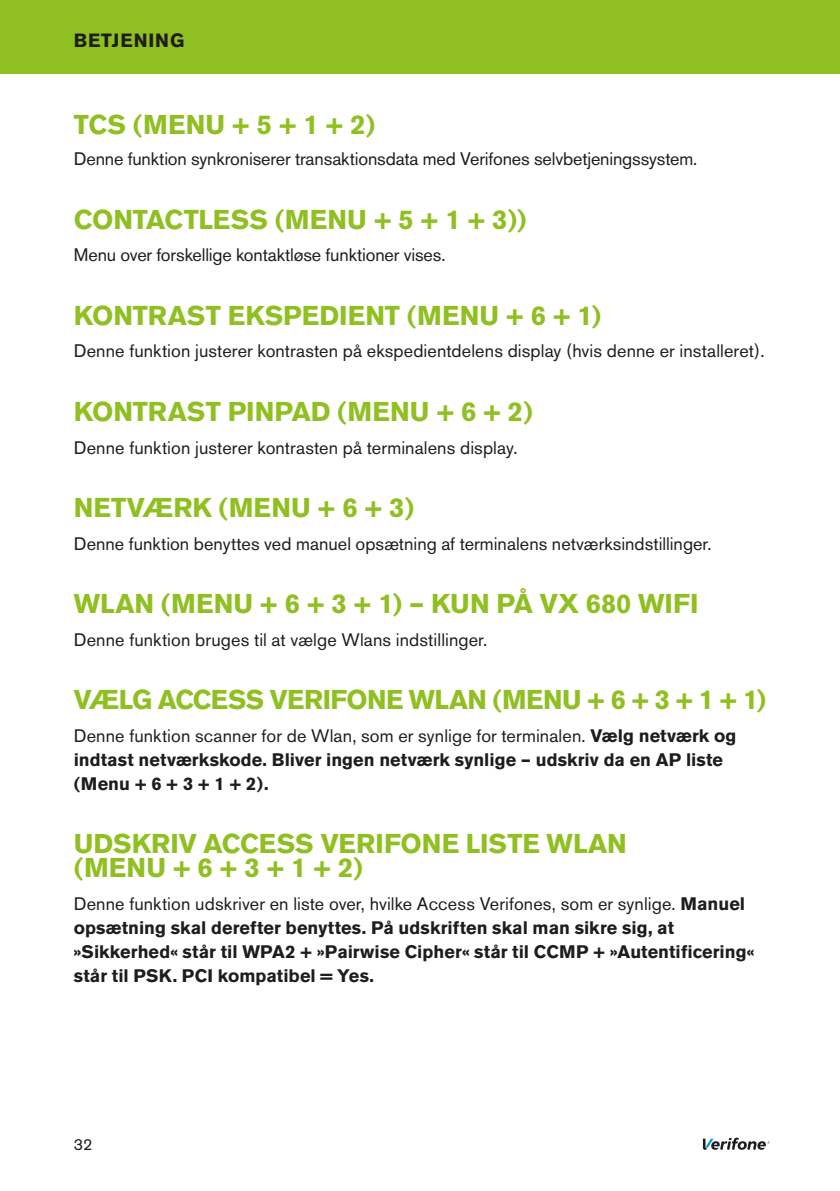
<style>
.page{position:relative;width:840px;height:1191px;background:#fff}
.page>*{position:absolute;margin:0;border:0;box-sizing:border-box;transform-origin:0 0}
.t1{font:700 27px "Akzidenz Grotesk BE";letter-spacing:-.005em;color:#90bf21}
.t2{font:700 19px "Akzidenz Grotesk BE";letter-spacing:.045em;color:#1d1d1b}
.t3{font:700 18px/24px "Akzidenz Grotesk BE";letter-spacing:.005em;color:#1d1d1b}
.t4{font:18px "Akzidenz Grotesk BE";letter-spacing:.005em;color:#1d1d1b}
.t5{font:16px "Akzidenz Grotesk BE";color:#1d1d1b}
.s1{font-weight:400}
</style>
<div class="page">
<svg style="left:702px;top:1137px;width:67px;height:12px"></svg>
<div style="left:0;top:0;width:839px;height:74px;background:#90bf21"></div>
<p class="t2" style="left:74px;top:29px;width:112px">BETJENING</p>
<h1 class="t1" style="left:74px;top:109px;width:90px">TCS (Men</h1>
<h1 class="t1" style="left:205px;top:109px;width:171px">u + 5 + 1 + 2)</h1>
<p class="t4" style="left:74px;top:148px;width:624px">Denne funktion synkroniserer transaktionsdata med Verifones selvbetjeningssystem.</p>
<h1 class="t1" style="left:74px;top:204px;width:20px">Cont</h1>
<h1 class="t1" style="left:146px;top:204px;width:159px">actless (Men</h1>
<h1 class="t1" style="left:347px;top:204px;width:181px">u + 5 + 1 + 3))</h1>
<p class="t4" style="left:74px;top:244px;width:373px">Menu over forskellige kontaktløse funktioner vises.</p>
<h1 class="t1" style="left:74px;top:300px;width:38px">Kontr</h1>
<h1 class="t1" style="left:167px;top:300px;width:151px">ast ekspedient</h1>
<h1 class="t1" style="left:407px;top:300px;width:31px">(Men</h1>
<h1 class="t1" style="left:479px;top:300px;width:123px">u + 6 + 1)</h1>
<p class="t4" style="left:74px;top:340px;width:692px">Denne funktion justerer kontrasten på ekspedientdelens display (hvis denne er installeret).</p>
<h1 class="t1" style="left:74px;top:396px;width:38px">Kontr</h1>
<h1 class="t1" style="left:167px;top:396px;width:201px">ast pin pad (Men</h1>
<h1 class="t1" style="left:409px;top:396px;width:125px">u + 6 + 2)</h1>
<p class="t4" style="left:74px;top:436px;width:445px">Denne funktion justerer kontrasten på terminalens display.</p>
<h1 class="t1" style="left:74px;top:492px;width:176px">Netværk (Men</h1>
<h1 class="t1" style="left:291px;top:492px;width:125px">u + 6 + 3)</h1>
<p class="t4" style="left:74px;top:532px;width:639px">Denne funktion benyttes ved manuel opsætning af terminalens netværksindstillinger.</p>
<h1 class="t1" style="left:74px;top:588px;width:118px">Wlan (Men</h1>
<h1 class="t1" style="left:233px;top:588px;width:462px">u + 6 + 3 + 1) – kun på VX 680 Wi Fi</h1>
<p class="t4" style="left:74px;top:628px;width:415px">Denne funktion bruges til at vælge Wlans indstillinger.</p>
<h1 class="t1" style="left:74px;top:684px;width:231px">Vælg Access Verifone</h1>
<h1 class="t1" style="left:408px;top:684px;width:113px">Wlan (Men</h1>
<h1 class="t1" style="left:562px;top:684px;width:205px">u + 6 + 3 + 1 + 1)</h1>
<p class="t3" style="left:74px;top:723px;width:663px"><span class="s1">Denne funktion scanner for de Wlan, som er synlige for terminalen.</span> Vælg netværk og indtast netværkskode. Bliver ingen netværk synlige – udskriv da en AP liste (Menu + 6 + 3 + 1 + 2).</p>
<h1 class="t1" style="left:74px;top:828px;width:75px">Udskriv</h1>
<h1 class="t1" style="left:203px;top:828px;width:153px">Access Verifone</h1>
<h1 class="t1" style="left:465px;top:828px;width:159px">liste Wlan</h1>
<h1 class="t1" style="left:74px;top:852px;width:31px">(Men</h1>
<h1 class="t1" style="left:146px;top:852px;width:218px">u + 6 + 3 + 1 + 2)</h1>
<p class="t3" style="left:74px;top:891px;width:672px"><span class="s1">Denne funktion udskriver en liste over, hvilke Access Verifones, som er synlige.</span> Manuel opsætning skal derefter benyttes. På udskriften skal man sikre sig, at »Sikkerhed« står til WPA</p>
<p class="t3" style="left:285px;top:939px;width:263px">2 + »Pairwise Cipher« står til CCMP</p>
<p class="t3" style="left:593px;top:939px;width:162px">+ »Autentificering«</p>
<p class="t3" style="left:74px;top:963px;width:301px">står til PS K. PCI kompatibel = Yes.</p>
<p class="t5" style="left:74px;top:1134px;width:20px">32</p>
</div>
